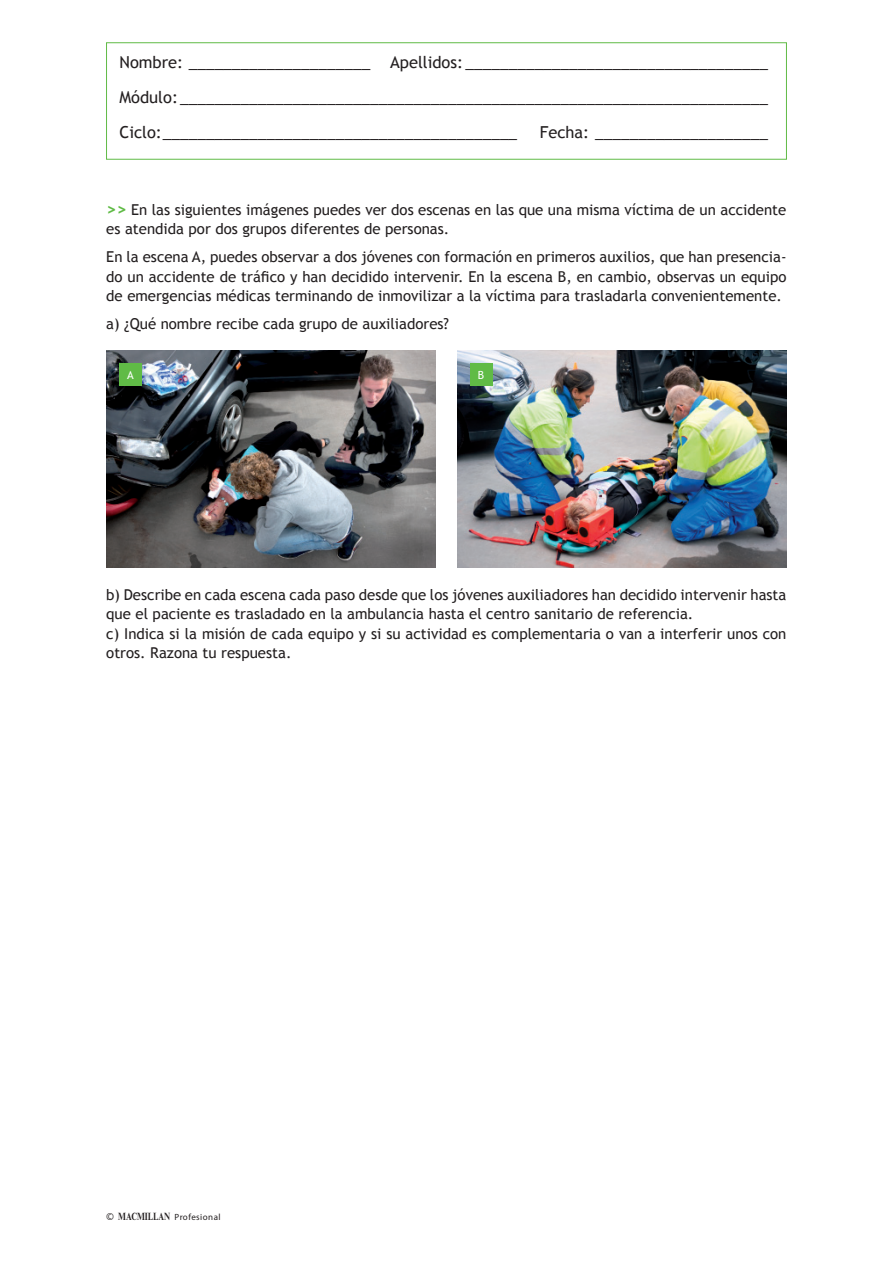
<style>
.page{position:relative;width:893px;height:1263px;background:#fff}
.page>*{position:absolute;margin:0;border:0;box-sizing:border-box;transform-origin:0 0}
.t1{font:16.5px/35px "Trebuchet MS";color:#231f20;text-align:justify}
.t2{font:15px/19.5px "Trebuchet MS";color:#231f20}
.t3{font:11.25px "Trebuchet MS";color:#fff}
.t4{font:9px "Myriad Pro";letter-spacing:.05em;color:#231f20}
.s1{font-weight:700;font-size:17.25px;color:#60bb46}
.s2{font-family:"Trebuchet MS";font-size:10.5px}
.s3{font-family:"Times New Roman MT Std";font-weight:700;font-size:10.5px}
</style>
<div class="page">
<img style="left:106px;top:350px;width:330px;height:217px">
<img style="left:457px;top:350px;width:330px;height:217px">
<div style="left:119px;top:363px;width:22px;height:23px;background:#60bb46"></div>
<div style="left:470px;top:363px;width:22px;height:23px;background:#60bb46"></div>
<p class="t1" style="left:120px;top:45px;width:650px">Nombre: _____________________ Apellidos: ___________________________________ Módulo: ____________________________________________________________________ Ciclo: _________________________________________</p>
<p class="t1" style="left:540px;top:114px;width:230px">Fecha: ____________________</p>
<p class="t2" style="left:106px;top:200px;width:682px"><span class="s1">&gt;&gt;</span> En las siguientes imágenes puedes ver dos escenas en las que una misma víctima de un accidente es atendida por dos grupos diferentes de personas.</p>
<p class="t2" style="left:106px;top:247px;width:682px;text-align:justify">En la escena A, puedes observar a dos jóvenes con formación en primeros auxilios, que han presencia&shy;do un accidente de tráfico y han decidido intervenir. En la escena B, en cambio, observas un equipo de emergencias médicas terminando de inmovilizar a la víctima para trasladarla convenientemente.</p>
<p class="t2" style="left:106px;top:314px;width:344px">a) ¿Qué nombre recibe cada grupo de auxiliadores?</p>
<p class="t3" style="left:127px;top:368px;width:8px">A</p>
<p class="t3" style="left:478px;top:368px;width:8px">B</p>
<p class="t2" style="left:106px;top:585px;width:682px">b) Describe en cada escena cada paso desde que los jóvenes auxiliadores han decidido intervenir hasta que el paciente es trasladado en la ambulancia hasta el centro sanitario de referencia.<br>c) Indica si la misión de cada equipo y si su actividad es complementaria o van a interferir unos con otros. Razona tu respuesta.</p>
<p class="t4" style="left:106px;top:1214px;width:116px"><span class="s2">©</span> <span class="s3">MACMILLAN</span> Profesional</p>
</div>
